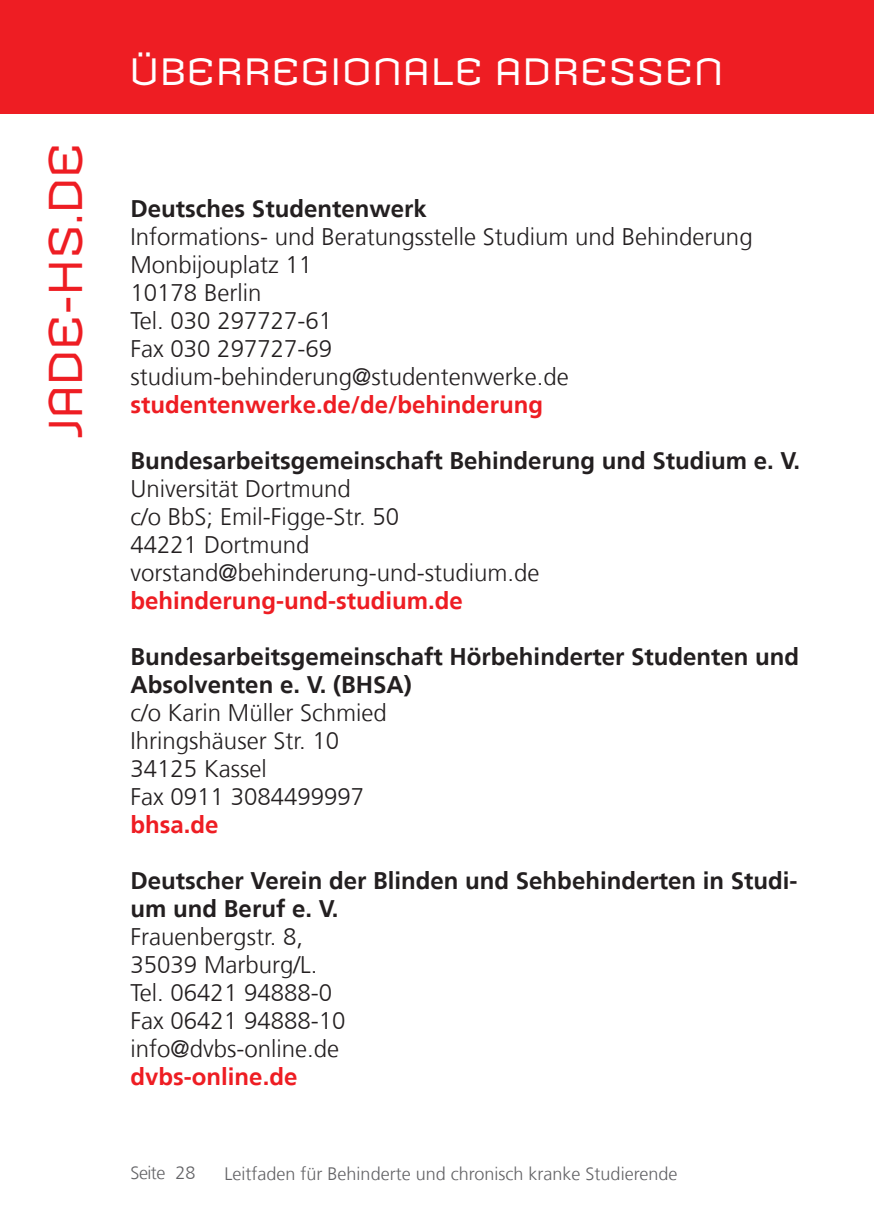
<style>
.page{position:relative;width:874px;height:1225px;background:#fff}
.page>*{position:absolute;margin:0;border:0;box-sizing:border-box;transform-origin:0 0}
.t1{font:46px "Armada";letter-spacing:-.025em;color:#ee1d23}
.t2{font:37px "Armada";color:#fff}
.t3{font:300 24px/28px "NDS Frutiger";color:#231f20}
.t4{font:700 24px/28px "NDS Frutiger";color:#231f20}
.t5{font:700 24px "NDS Frutiger";color:#ee1d23}
.t6{font:300 18px "NDS Frutiger";color:#636366}
</style>
<div class="page">
<div style="left:0;top:0;width:873px;height:113px;background:#ee1d23"></div>
<h1 class="t1" style="left:38px;top:440px;width:300px;rotate:-90deg">JADE-HS.DE</h1>
<h2 class="t2" style="left:129px;top:50px;width:596px">ÜBERREGIONALE ADRESSEN</h2>
<p class="t4" style="left:130px;top:194px;width:298px">Deutsches Studentenwerk</p>
<p class="t3" style="left:130px;top:223px;width:623px">Informations- und Beratungsstelle Studium und Behinderung<br>Monbijouplatz 11<br>10178 Berlin<br>Tel. 030 297727-61<br>Fax 030 297727-69 studium-behinderung@studentenwerke.de</p>
<p class="t5" style="left:130px;top:390px;width:414px">studentenwerke.de/de/behinderung</p>
<p class="t4" style="left:130px;top:446px;width:670px">Bundesarbeitsgemeinschaft Behinderung und Studium e. V.</p>
<p class="t3" style="left:130px;top:475px;width:410px">Universität Dortmund<br>c/o BbS; Emil-Figge-Str. 50<br>44221 Dortmund vorstand@behinderung-und-studium.de</p>
<p class="t5" style="left:130px;top:586px;width:333px">behinderung-und-studium.de</p>
<p class="t4" style="left:130px;top:642px;width:670px">Bundesarbeitsgemeinschaft Hörbehinderter Studenten und<br>Absolventen e. V. (BHSA)</p>
<p class="t3" style="left:130px;top:699px;width:258px">c/o Karin Müller Schmied<br>Ihringshäuser Str. 10<br>34125 Kassel<br>Fax 0911 3084499997</p>
<p class="t5" style="left:130px;top:810px;width:90px">bhsa.de</p>
<p class="t4" style="left:130px;top:866px;width:668px">Deutscher Verein der Blinden und Sehbehinderten in Studi&shy;um und Beruf e. V.</p>
<p class="t3" style="left:130px;top:923px;width:216px">Frauenbergstr. 8,<br>35039 Marburg/L.<br>Tel. 06421 94888-0<br>Fax 06421 94888-10 info@dvbs-online.de</p>
<p class="t5" style="left:130px;top:1062px;width:168px">dvbs-online.de</p>
<p class="t6" style="left:130px;top:1162px;width:67px">Seite 28</p>
<p class="t6" style="left:224px;top:1163px;width:454px">Leitfaden für Behinderte und chronisch kranke Studierende</p>
</div>
